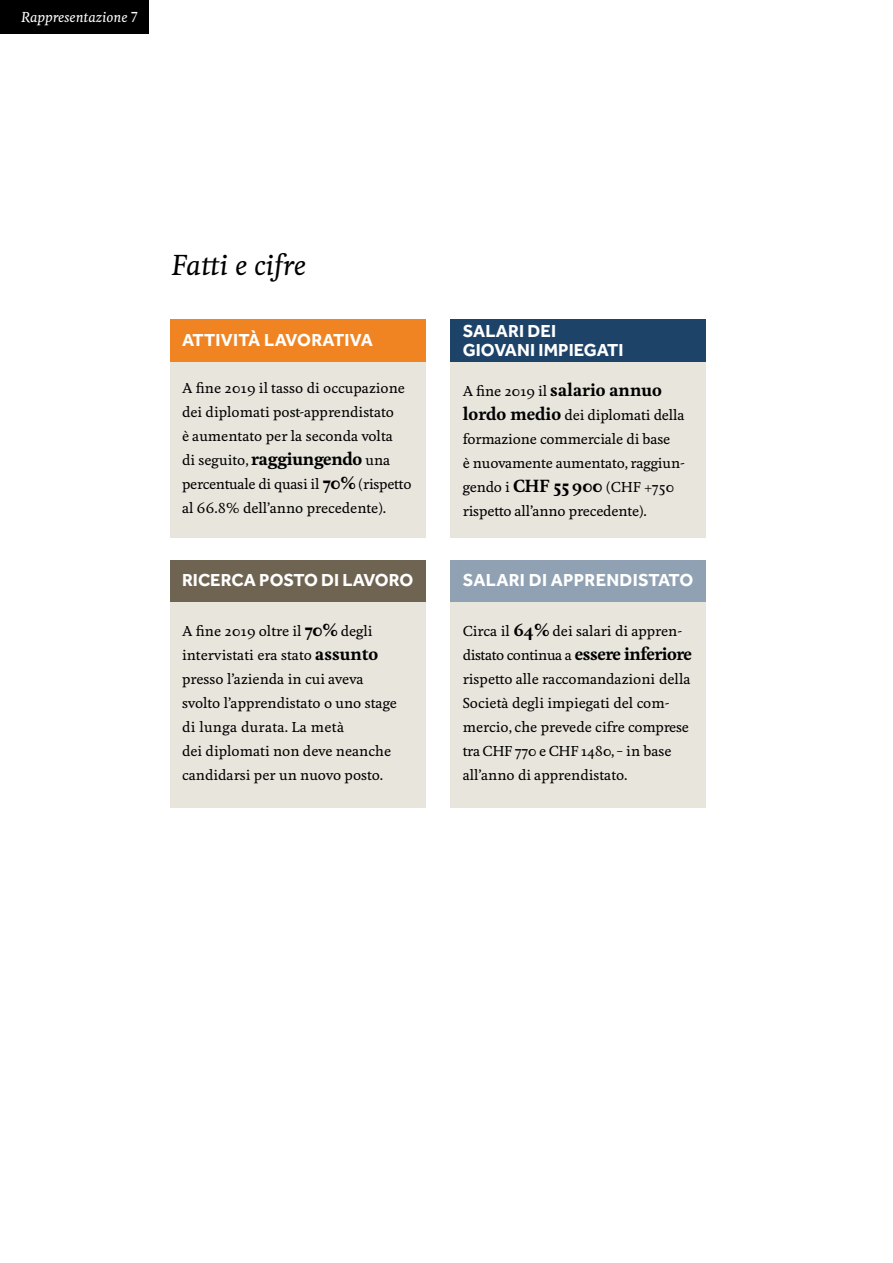
<style>
.page{position:relative;width:893px;height:1263px;background:#fff}
.page>*{position:absolute;margin:0;border:0;box-sizing:border-box;transform-origin:0 0}
.t1{font:italic 500 27px "Feijoa";color:#000}
.t2{font:700 18px/19.5px "Effra Std";letter-spacing:.005em;color:#fff}
.t3{font:700 16.5px "Feijoa";color:#000}
.t4{font:500 13.5px/24px "Feijoa";color:#000}
.t5{font:italic 500 13.5px "Feijoa";color:#fff}
.s1{font-weight:700;font-size:16.5px}
.s2{font-weight:500;font-size:13.5px}
</style>
<div class="page">
<div style="left:0;top:0;width:149px;height:33px;background:#000"></div>
<div style="left:170px;top:320px;width:255px;height:42px;background:#f18422"></div>
<div style="left:451px;top:320px;width:255px;height:42px;background:#1e4368"></div>
<div style="left:451px;top:560px;width:255px;height:42px;background:#8fa1b3"></div>
<div style="left:170px;top:560px;width:255px;height:42px;background:#6e6451"></div>
<div style="left:170px;top:362px;width:255px;height:176px;background:#e8e5dd"></div>
<div style="left:451px;top:362px;width:255px;height:176px;background:#e8e5dd"></div>
<div style="left:451px;top:602px;width:255px;height:206px;background:#e8e5dd"></div>
<div style="left:170px;top:602px;width:255px;height:206px;background:#e8e5dd"></div>
<p class="t5" style="left:21px;top:8px;width:118px">Rappresentazione 7</p>
<h1 class="t1" style="left:171px;top:248px;width:136px">Fatti e cifre</h1>
<h1 class="t1" style="left:128px;top:256px;width:187px">Facts &amp; Figures</h1>
<h2 class="t2" style="left:182px;top:329px;width:192px">ATTIVITÀ LAVORATIVA</h2>
<h2 class="t2" style="left:463px;top:320px;width:162px">SALARI DEI<br>GIOVANI IMPIEGATI</h2>
<p class="t4" style="left:182px;top:377px;width:231px">A fine 2019 il tasso di occupazione dei diplomati post-apprendistato<br>è aumentato per la seconda volta<br>di seguito, <span class="s1">raggiungendo</span> una percentuale di quasi il <span class="s1">70 %</span> (rispetto al 66.8% dell’anno precedente).</p>
<p class="t3" style="left:463px;top:378px;width:201px"><span class="s2">A fine 2019 il</span> salario annuo</p>
<p class="t4" style="left:463px;top:404px;width:224px"><span class="s1">lordo medio</span> dei diplomati della formazione commerciale di base<br>è nuovamente aumentato, raggiun&shy;gendo i <span class="s1">CHF 55 900</span> (CHF +750 rispetto all’anno precedente).</p>
<h2 class="t2" style="left:182px;top:569px;width:233px">RICERCA POSTO DI LAVORO</h2>
<h2 class="t2" style="left:463px;top:569px;width:232px">SALARI DI APPRENDISTATO</h2>
<p class="t4" style="left:182px;top:620px;width:216px">A fine 2019 oltre il <span class="s1">70 %</span> degli intervistati era stato <span class="s1">assunto </span>presso l’azienda in cui aveva svolto l’apprendistato o uno stage di lunga durata. La metà<br>dei diplomati non deve neanche candidarsi per un nuovo posto.</p>
<p class="t4" style="left:463px;top:620px;width:231px">Circa il <span class="s1">64 %</span> dei salari di appren&shy;distato continua a <span class="s1">essere inferiore </span>rispetto alle raccomandazioni della Società degli impiegati del com&shy;mercio, che prevede cifre comprese tra CHF 770 e CHF 1480, – in base all’anno di apprendistato.</p>
</div>
